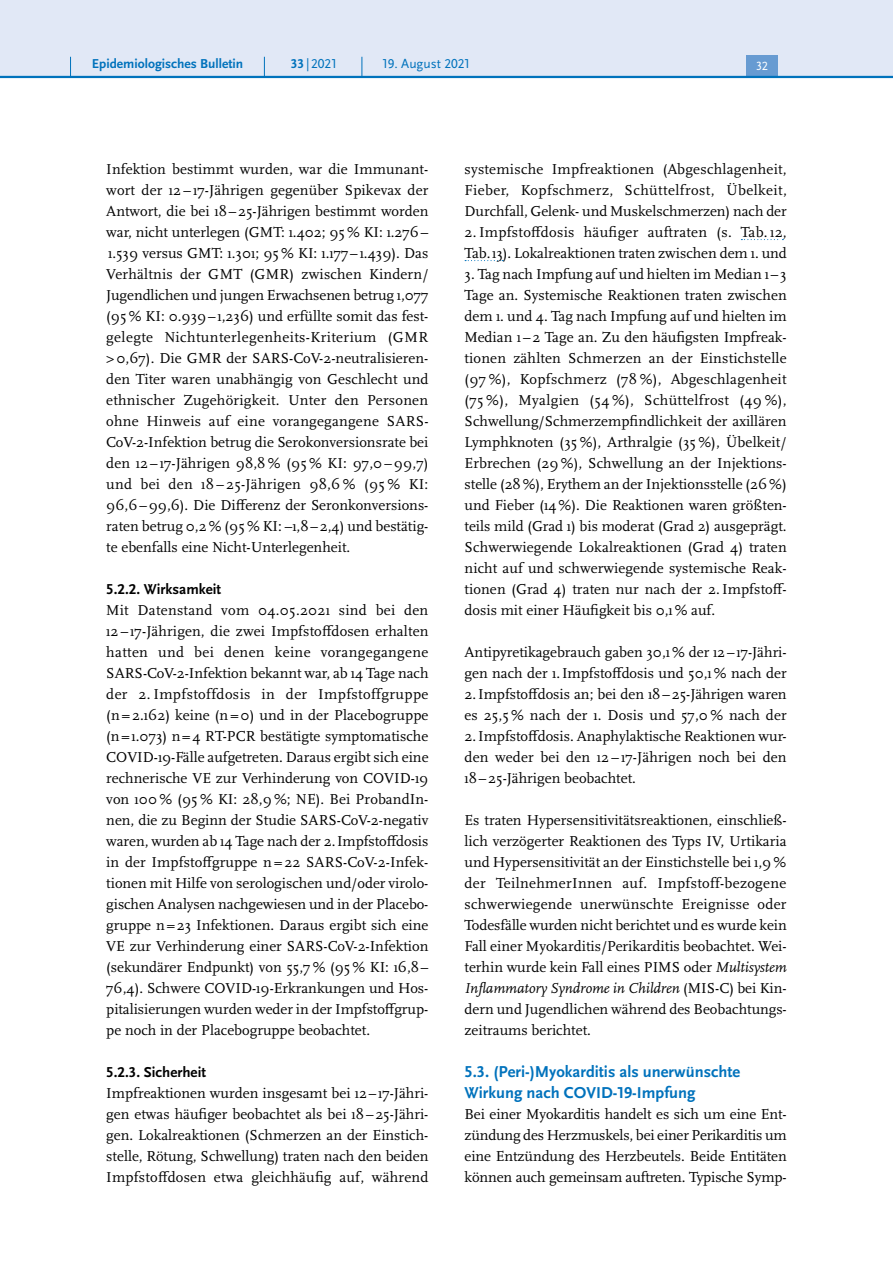
<style>
.page{position:relative;width:893px;height:1263px;background:#fff}
.page>*{position:absolute;margin:0;border:0;box-sizing:border-box;transform-origin:0 0}
.t1{font:700 16.5px/21px "Scala Sans Pro";color:#0072bc}
.P_-_Fließtext{font:15px/21px "Scala Pro";color:#000;text-align:justify}
.t2{font:700 15px "Scala Sans Pro";color:#000}
.t3{font:700 13.5px "Scala Sans Pro";color:#0072bc}
.t4{font:13.5px "Scala Sans Pro";color:#0072bc}
.t5{font:12.45px "Scala Sans Pro";color:#fff}
.s1{font-weight:700}
.s2{font-style:italic}
</style>
<div class="page">
<svg style="left:741px;top:239px;width:42px;height:1px"></svg>
<svg style="left:465px;top:260px;width:38px;height:1px"></svg>
<div style="left:0;top:0;width:893px;height:77px;background:#e1e8f6"></div>
<div style="left:746px;top:55px;width:32px;height:21px;background:#679bd2"></div>
<hr style="left:0;top:76px;width:893px;height:2px;background:#0072bc">
<svg style="left:70px;top:57px;width:1px;height:19px"></svg>
<svg style="left:264px;top:57px;width:1px;height:19px"></svg>
<svg style="left:362px;top:57px;width:1px;height:19px"></svg>
<p class="t3" style="left:92px;top:55px;width:153px">Epidemiologisches Bulletin</p>
<p class="t4" style="left:291px;top:55px;width:47px"><span class="s1">33</span>|2021</p>
<p class="t4" style="left:383px;top:55px;width:89px">19. August 2021</p>
<p class="t5" style="left:756px;top:59px;width:14px">32</p>
<p class="P_-_Fließtext" style="left:106px;top:158px;width:324px">Infektion bestimmt wurden, war die Immunant&shy;wort der 12 – 17-Jährigen gegenüber Spikevax der Antwort, die bei 18–25-Jährigen bestimmt worden war, nicht unterlegen (GMT: 1.402; 95 % KI: 1.276– 1.539 versus GMT: 1.301; 95 % KI: 1.177–1.439). Das Verhältnis der GMT (GMR) zwischen Kindern/ Jugendlichen und jungen Erwachsenen betrug 1,077 (95 % KI: 0.939–1,236) und erfüllte somit das fest&shy;gelegte Nichtunterlegenheits-Kriterium (GMR &gt;0,67). Die GMR der SARS-CoV-2-neutralisieren&shy;den Titer waren unabhängig von Geschlecht und ethnischer Zugehörigkeit. Unter den Personen ohne Hinweis auf eine vorangegangene SARS-CoV-2-Infektion betrug die Serokonversionsrate bei den 12 – 17-Jährigen 98,8 % (95 % KI: 97,0–99,7) und bei den 18 – 25-Jährigen 98,6 % (95 % KI:<br>96,6–99,6). Die Differenz der Seronkonversions&shy;raten betrug 0,2 % (95 % KI: –1,8–2,4) und bestätig&shy;te ebenfalls eine Nicht-Unterlegenheit.</p>
<h5 class="t2" style="left:106px;top:580px;width:116px">5.2.2. Wirksamkeit</h5>
<p class="P_-_Fließtext" style="left:106px;top:599px;width:324px">Mit Datenstand vom 04.05.2021 sind bei den 12 – 17-Jährigen, die zwei Impfstoffdosen erhalten hatten und bei denen keine vorangegangene SARS-CoV-2-Infektion bekannt war, ab 14 Tage nach der 2.Impfstoffdosis in der Impfstoffgruppe (n=2.162) keine (n=0) und in der Placebogruppe (n=1.073) n=4 RT-PCR bestätigte symptomatische COVID-19-Fälle aufgetreten. Daraus ergibt sich eine rechnerische VE zur Verhinderung von COVID-19 von 100 % (95 % KI: 28,9 %; NE). Bei ProbandIn&shy;nen, die zu Beginn der Studie SARS-CoV-2-negativ waren, wurden ab 14 Tage nach der 2.Impfstoffdosis in der Impfstoffgruppe n= 22 SARS-CoV-2-Infek&shy;tionen mit Hilfe von serologischen und/oder virolo&shy;gischen Analysen nachgewiesen und in der Placebo&shy;gruppe n=23 Infektionen. Daraus ergibt sich eine VE zur Verhinderung einer SARS-CoV-2-Infektion (sekundärer Endpunkt) von 55,7 % (95 % KI: 16,8– 76,4). Schwere COVID-19-Erkrankungen und Hos&shy;pitalisierungen wurden weder in der Impfstoffgrup&shy;pe noch in der Placebogruppe beobachtet.</p>
<h5 class="t2" style="left:106px;top:1063px;width:101px">5.2.3. Sicherheit</h5>
<p class="P_-_Fließtext" style="left:106px;top:1082px;width:324px">Impfreaktionen wurden insgesamt bei 12–17-Jähri&shy;gen etwas häufiger beobachtet als bei 18–25-Jähri&shy;gen. Lokalreaktionen (Schmerzen an der Einstich&shy;stelle, Rötung, Schwellung) traten nach den beiden Impfstoffdosen etwa gleichhäufig auf, während</p>
<p class="P_-_Fließtext" style="left:465px;top:158px;width:324px">systemische Impfreaktionen (Abgeschlagenheit, Fieber, Kopfschmerz, Schüttelfrost, Übelkeit, Durchfall, Gelenk- und Muskelschmerzen) nach der 2.Impfstoffdosis häufiger auftraten (s. Tab. 12, Tab.13). Lokalreaktionen traten zwischen dem 1. und</p>
<p class="P_-_Fließtext" style="left:465px;top:263px;width:324px">3. Tag nach Impfung auf und hielten im Median 1–3<br>Tage an. Systemische Reaktionen traten zwischen dem 1. und 4. Tag nach Impfung auf und hielten im Median 1 –2 Tage an. Zu den häufigsten Impfreak&shy;tionen zählten Schmerzen an der Einstichstelle (97 %), Kopfschmerz (78 %), Abgeschlagenheit (75 %), Myalgien (54 %), Schüttelfrost (49 %), Schwellung/Schmerzempfindlichkeit der axillären Lymphknoten (35 %), Arthralgie (35 %), Übelkeit/ Erbrechen (29%), Schwellung an der Injektions&shy;stelle (28%), Erythem an der Injektionsstelle (26%) und Fieber (14%). Die Reaktionen waren größten&shy;teils mild (Grad 1) bis moderat (Grad 2) ausgeprägt.<br>Schwerwiegende Lokalreaktionen (Grad 4) traten nicht auf und schwerwiegende systemische Reak&shy;tionen (Grad 4) traten nur nach der 2.Impfstoff&shy;dosis mit einer Häufigkeit bis 0,1% auf.</p>
<p class="P_-_Fließtext" style="left:465px;top:641px;width:324px">Antipyretikagebrauch gaben 30,1 % der 12–17-Jähri&shy;gen nach der 1.Impfstoffdosis und 50,1 % nach der 2.Impfstoffdosis an; bei den 18–25-Jährigen waren es 25,5 % nach der 1. Dosis und 57,0 % nach der 2.Impfstoffdosis. Anaphylaktische Reaktionen wur&shy;den weder bei den 12 – 17-Jährigen noch bei den 18–25-Jährigen beobachtet.</p>
<p class="P_-_Fließtext" style="left:465px;top:809px;width:324px">Es traten Hypersensitivitätsreaktionen, einschließ&shy;lich verzögerter Reaktionen des Typs IV, Urtikaria und Hypersensitivität an der Einstichstelle bei 1,9 % der TeilnehmerInnen auf. Impfstoff-bezogene schwerwiegende unerwünschte Ereignisse oder Todesfälle wurden nicht berichtet und es wurde kein Fall einer Myokarditis/Perikarditis beobachtet. Wei&shy;terhin wurde kein Fall eines PIMS oder <span class="s2">Multisystem Inflammatory Syndrome in Children</span> (MIS-C) bei Kin&shy;dern und Jugendlichen während des Beobachtungs&shy;zeitraums berichtet.</p>
<h4 class="t1" style="left:465px;top:1061px;width:277px">5.3. (Peri-)Myokarditis als unerwünschte<br>Wirkung nach COVID-19-Impfung</h4>
<p class="P_-_Fließtext" style="left:465px;top:1103px;width:324px">Bei einer Myokarditis handelt es sich um eine Ent&shy;zündung des Herzmuskels, bei einer Perikarditis um eine Entzündung des Herzbeutels. Beide Entitäten können auch gemeinsam auftreten. Typische Symp-</p>
</div>
